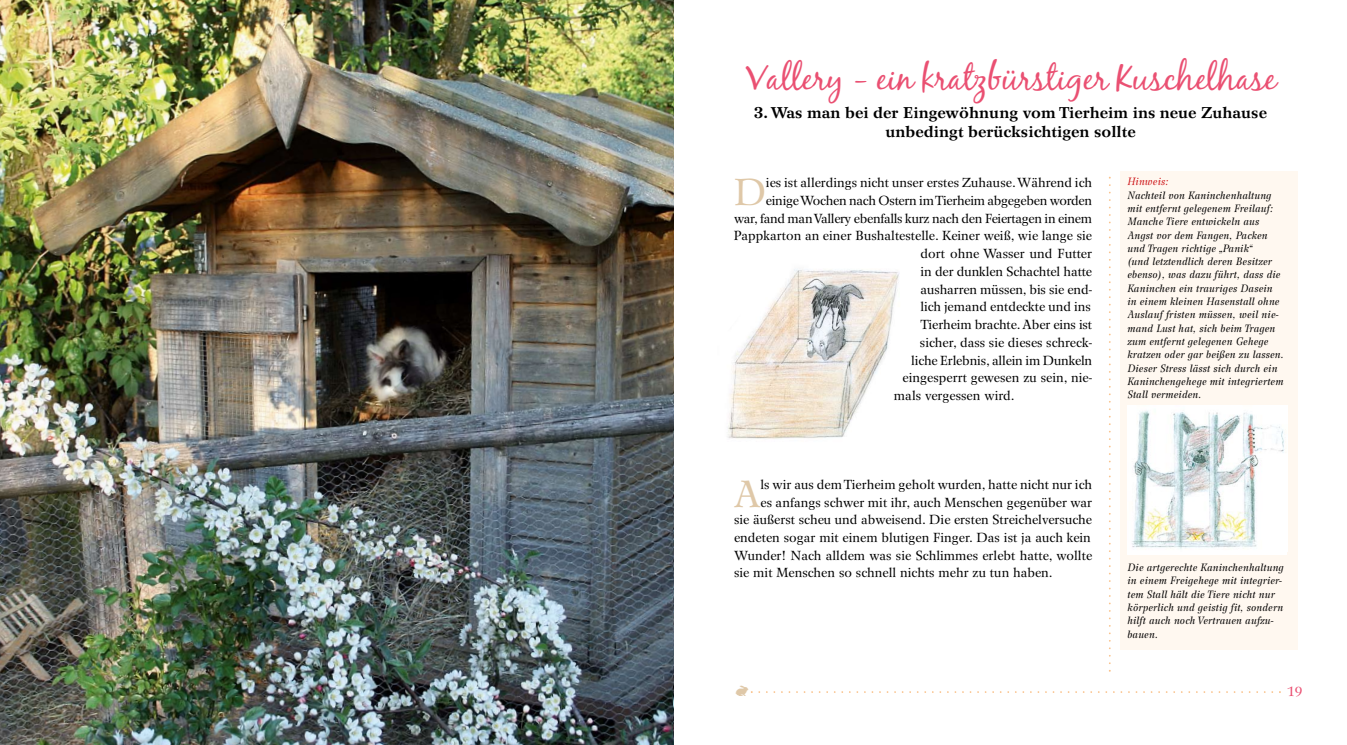
<style>
.page{position:relative;width:1347px;height:745px;background:#fff}
.page>*{position:absolute;margin:0;border:0;box-sizing:border-box;transform-origin:0 0}
.t1{font:37.38px "Wilke";color:#dfc8a8}
.t2{font:35px "Black Jack";color:#ea5072}
.t3{font:700 15.62px/18.8px "Wilke";letter-spacing:.01em;color:#000;text-align:center}
.t4{font:13.12px "Wilke";letter-spacing:.01em;color:#000}
.t5{font:13.12px "Wilke";letter-spacing:-.015em;color:#000}
.t6{font:13.12px "Wilke";letter-spacing:-.01em;color:#000}
.t7{font:13.12px "Wilke";color:#ea5072}
.t8{font:italic 10.62px/13.2px "Wilke";letter-spacing:.005em;color:#000}
.t9{font:italic 10.62px "Wilke";letter-spacing:.005em;color:#cd1316}
</style>
<div class="page">
<img style="left:0;top:0;width:673px;height:744px">
<svg style="left:673px;top:0;width:625px;height:744px"></svg>
<svg style="left:736px;top:685px;width:544px;height:10px"></svg>
<h2 class="t2" style="left:746px;top:56px;width:532px">Vallery - ein kratzbürstiger Kuschelhase</h2>
<p class="t3" style="left:754px;top:103px;width:514px">3.Was man bei der Eingewöhnung vom Tierheim ins neue Zuhause unbedingt berücksichtigen sollte</p>
<h1 class="t1" style="left:734px;top:170px;width:33px">D</h1>
<p class="t4" style="left:766px;top:175px;width:327px">ies ist allerdings nicht unser erstes Zuhause.Während ich</p>
<p class="t6" style="left:766px;top:193px;width:328px">einigeWochen nach Ostern imTierheim abgegeben worden</p>
<p class="t5" style="left:734px;top:210px;width:359px">war, fand manVallery ebenfalls kurz nach den Feiertagen in einem</p>
<p class="t4" style="left:734px;top:228px;width:359px">Pappkarton an einer Bushaltestelle. Keiner weiß, wie lange sie</p>
<p class="t4" style="left:920px;top:246px;width:173px">dort ohne Wasser und Futter</p>
<p class="t4" style="left:920px;top:263px;width:173px">in der dunklen Schachtel hatte</p>
<p class="t4" style="left:920px;top:281px;width:173px">ausharren müssen, bis sie end-</p>
<p class="t4" style="left:920px;top:299px;width:172px">lich jemand entdeckte und ins</p>
<p class="t4" style="left:920px;top:317px;width:173px">Tierheim brachte. Aber eins ist</p>
<p class="t4" style="left:920px;top:334px;width:174px">sicher, dass sie dieses schreck-</p>
<p class="t4" style="left:911px;top:352px;width:182px">liche Erlebnis, allein im Dunkeln</p>
<p class="t4" style="left:902px;top:370px;width:191px">eingesperrt gewesen zu sein, nie-</p>
<p class="t4" style="left:894px;top:387px;width:122px">mals vergessen wird.</p>
<h1 class="t1" style="left:734px;top:471px;width:28px">A</h1>
<p class="t4" style="left:760px;top:476px;width:333px">ls wir aus demTierheim geholt wurden, hatte nicht nur ich</p>
<p class="t4" style="left:760px;top:494px;width:333px">es anfangs schwer mit ihr, auch Menschen gegenüber war</p>
<p class="t4" style="left:734px;top:511px;width:359px">sie äußerst scheu und abweisend. Die ersten Streichelversuche</p>
<p class="t4" style="left:734px;top:529px;width:358px">endeten sogar mit einem blutigen Finger. Das ist ja auch kein</p>
<p class="t4" style="left:734px;top:547px;width:359px">Wunder! Nach alldem was sie Schlimmes erlebt hatte, wollte</p>
<p class="t4" style="left:734px;top:565px;width:320px">sie mit Menschen so schnell nichts mehr zu tun haben.</p>
<p class="t9" style="left:1127px;top:175px;width:43px">Hinweis:</p>
<p class="t8" style="left:1127px;top:188px;width:158px">Nachteil von Kaninchenhaltung mit entfernt gelegenem Freilauf:<br>Manche Tiere entwickeln aus<br>Angst vor dem Fangen, Packen und Tragen richtige „Panik“<br>(und letztendlich deren Besitzer ebenso), was dazu führt, dass die<br>Kaninchen ein trauriges Dasein in einem kleinen Hasenstall ohne<br>Auslauf fristen müssen, weil nie&shy;mand Lust hat, sich beim Tragen zum entfernt gelegenen Gehege kratzen oder gar beißen zu lassen.<br>Dieser Stress lässt sich durch ein<br>Kaninchengehege mit integriertem<br>Stall vermeiden.</p>
<p class="t8" style="left:1127px;top:560px;width:158px">Die artgerechte Kaninchenhaltung in einem Freigehege mit integrier&shy;tem Stall hält die Tiere nicht nur körperlich und geistig fit, sondern hilft auch noch Vertrauen aufzu&shy;bauen.</p>
<p class="t7" style="left:1287px;top:683px;width:17px">19</p>
</div>
